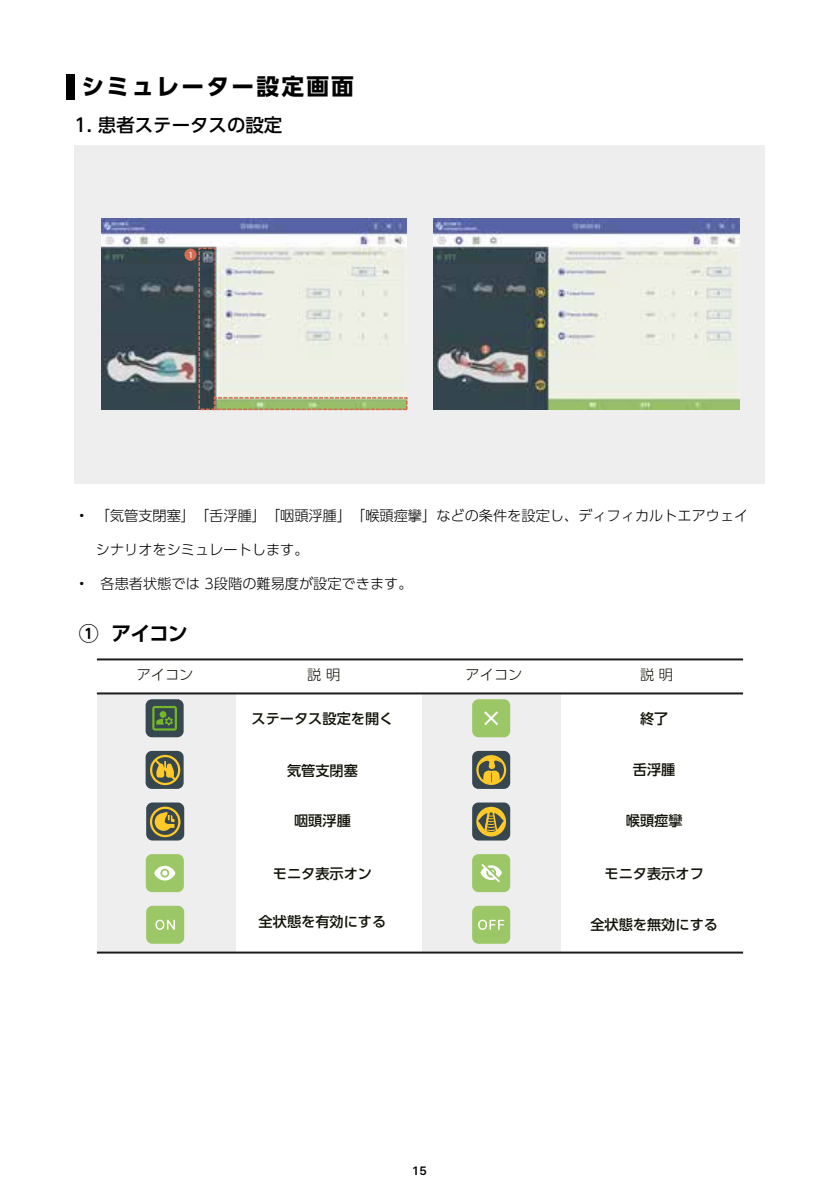
<style>
.page{position:relative;width:840px;height:1191px;background:#fff}
.page>*{position:absolute;margin:0;border:0;box-sizing:border-box;transform-origin:0 0}
.t1{font:700 22.6px "UD Shin Go Pro";letter-spacing:.1em;color:#000}
.t2{font:700 20px "UD Shin Go Pro De";color:#000}
.t3{font:500 18.4px "UD Shin Go Pro";color:#000}
.t4{font:300 14.2px "UD Shin Go Pro";color:#000}
.t5{font:500 14.2px "UD Shin Go Pro";color:#121209}
.t6{font:300 14.2px "UD Shin Go Pro";color:#121209}
.t7{font:600 12px "Pretendard";color:#000}
.t8{font:9.2px "Myriad Pro";color:#fff}
</style>
<div class="page">
<div style="left:75px;top:145px;width:689px;height:339px;background:#eee"></div>
<div style="left:97px;top:693px;width:138px;height:259px;background:#eee"></div>
<div style="left:422px;top:693px;width:138px;height:259px;background:#eee"></div>
<hr style="left:97px;top:692px;width:645px;height:2px;background:#1c1c1b">
<hr style="left:97px;top:658px;width:645px;height:2px;background:#1c1c1b">
<hr style="left:97px;top:951px;width:645px;height:2px;background:#1c1c1b">
<img style="left:433px;top:218px;width:305px;height:191px">
<img style="left:101px;top:218px;width:305px;height:191px">
<div style="left:145px;top:699px;width:38px;height:38px;background:#37474f;border-radius:6px"></div>
<svg style="left:152px;top:706px;width:25px;height:24px"></svg>
<div style="left:472px;top:751px;width:38px;height:38px;background:#37474f;border-radius:6px"></div>
<svg style="left:476px;top:755px;width:30px;height:30px"></svg>
<div style="left:146px;top:802px;width:38px;height:38px;background:#37474f;border-radius:6px"></div>
<svg style="left:150px;top:806px;width:30px;height:31px"></svg>
<div style="left:145px;top:751px;width:38px;height:38px;background:#37474f;border-radius:6px"></div>
<svg style="left:150px;top:755px;width:30px;height:30px"></svg>
<div style="left:472px;top:802px;width:38px;height:38px;background:#37474f;border-radius:6px"></div>
<svg style="left:476px;top:806px;width:30px;height:30px"></svg>
<div style="left:198px;top:247px;width:18px;height:163px;border:2px dashed #d46c54"></div>
<div style="left:213px;top:397px;width:194px;height:13px;border:2px dashed #d46c54"></div>
<div style="left:184px;top:248px;width:12px;height:13px;background:#d46c54;border-radius:50%"></div>
<div style="left:472px;top:699px;width:38px;height:38px;background:#9cc766;border-radius:6px"></div>
<svg style="left:484px;top:711px;width:14px;height:14px"></svg>
<div style="left:472px;top:854px;width:38px;height:38px;background:#9cc766;border-radius:6px"></div>
<svg style="left:480px;top:864px;width:21px;height:18px"></svg>
<div style="left:146px;top:905px;width:38px;height:38px;background:#9cc766;border-radius:6px"></div>
<div style="left:472px;top:905px;width:38px;height:38px;background:#9cc766;border-radius:6px"></div>
<div style="left:146px;top:854px;width:38px;height:38px;background:#9cc766;border-radius:6px"></div>
<svg style="left:154px;top:865px;width:21px;height:15px"></svg>
<svg style="left:478px;top:919px;width:26px;height:11px"></svg>
<svg style="left:155px;top:919px;width:20px;height:11px"></svg>
<div style="left:66px;top:74px;width:8px;height:26px;background:#000"></div>
<h1 class="t1" style="left:81px;top:68px;width:274px">シミュレーター設定画面</h1>
<p class="t3" style="left:74px;top:110px;width:209px">1. 患者ステータスの設定</p>
<p class="t8" style="left:188px;top:249px;width:6px">1</p>
<p class="t4" style="left:79px;top:504px;width:670px">• 「気管支閉塞」「舌浮腫」「咽頭浮腫」「喉頭痙攣」などの条件を設定し、ディフィカルトエアウェイ</p>
<p class="t4" style="left:96px;top:538px;width:214px">シナリオをシミュレートします。</p>
<p class="t4" style="left:79px;top:572px;width:335px">• 各患者状態では 3段階の難易度が設定できます。</p>
<h2 class="t2" style="left:79px;top:617px;width:110px">① アイコン</h2>
<p class="t6" style="left:137px;top:663px;width:58px">アイコン</p>
<p class="t6" style="left:307px;top:663px;width:35px">説明</p>
<p class="t6" style="left:465px;top:663px;width:58px">アイコン</p>
<p class="t6" style="left:639px;top:663px;width:35px">説明</p>
<p class="t5" style="left:251px;top:707px;width:143px">ステータス設定を開く</p>
<p class="t5" style="left:639px;top:707px;width:30px">終了</p>
<p class="t5" style="left:287px;top:758px;width:72px">気管支閉塞</p>
<p class="t5" style="left:294px;top:809px;width:58px">咽頭浮腫</p>
<p class="t5" style="left:273px;top:862px;width:101px">モニタ表示オン</p>
<p class="t5" style="left:258px;top:910px;width:129px">全状態を有効にする</p>
<p class="t7" style="left:413px;top:1162px;width:16px">15</p>
<p class="t5" style="left:632px;top:758px;width:44px">舌浮腫</p>
<p class="t5" style="left:625px;top:808px;width:58px">喉頭痙攣</p>
<p class="t5" style="left:604px;top:862px;width:101px">モニタ表示オフ</p>
<p class="t5" style="left:590px;top:913px;width:129px">全状態を無効にする</p>
</div>
